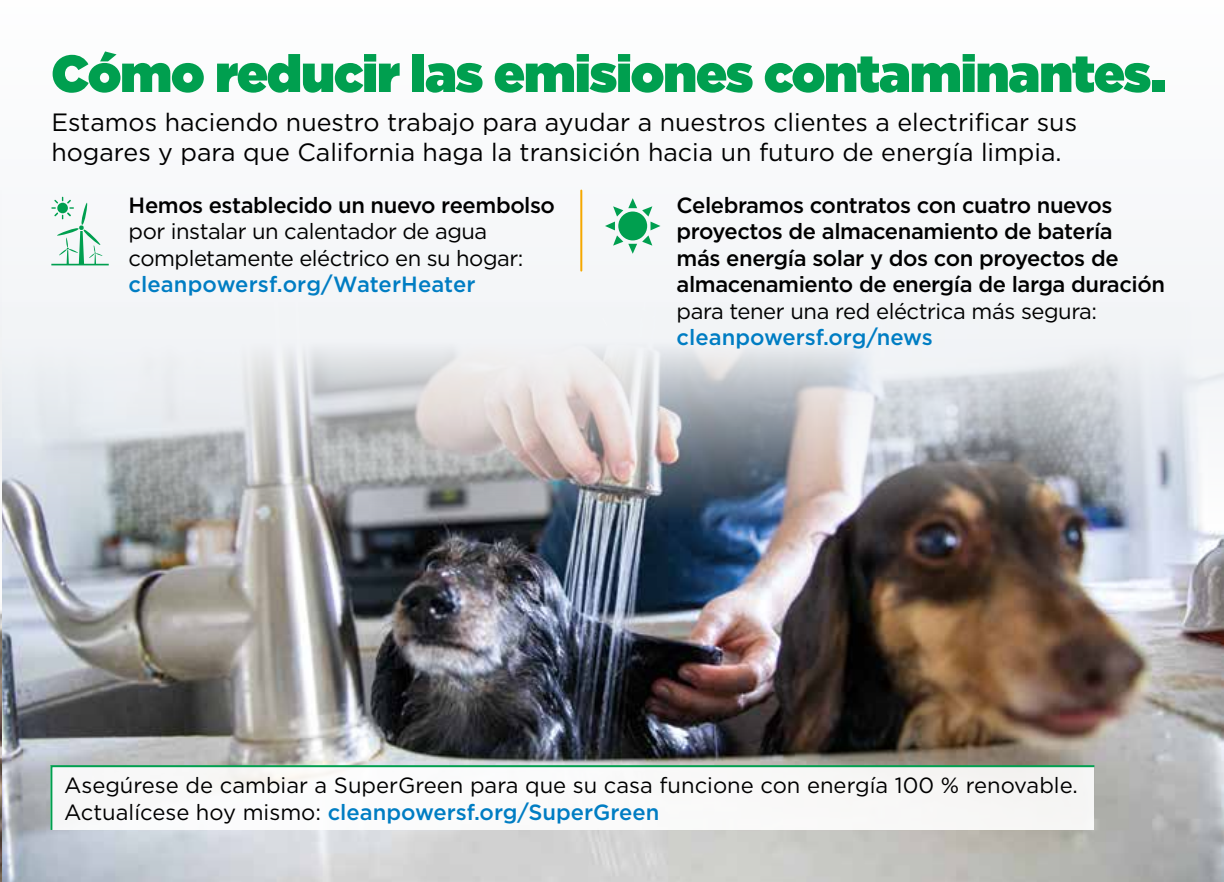
<style>
.page{position:relative;width:1224px;height:882px;background:#f8f9fa}
.page>*{position:absolute;margin:0;border:0;box-sizing:border-box;transform-origin:0 0}
.t1{font:900 52px "Gotham";letter-spacing:-.02em;color:#009f4f}
.t2{font:25px/30px "Gotham";color:#000}
.t3{font:500 22px/26.4px "Gotham";letter-spacing:-.02em;color:#000}
.t4{font:22px/26.4px "Gotham";color:#000}
.t5{font:22px/26.4px "Gotham";letter-spacing:-.02em;color:#000}
.t6{font:500 22px "Gotham";color:#007dc3}
.s1{font-weight:500;color:#007dc3}
</style>
<div class="page">
<img style="left:1px;top:344px;width:1223px;height:538px">
<svg style="left:605px;top:198px;width:55px;height:56px"></svg>
<hr style="left:580px;top:191px;width:2px;height:80px;background:#f5a800">
<img style="left:0;top:378px;width:1px;height:504px">
<svg style="left:49px;top:764px;width:1047px;height:68px"></svg>
<svg style="left:51px;top:197px;width:58px;height:68px"></svg>
<h1 class="t1" style="left:51px;top:36px;width:1116px">Cómo reducir las emisiones contaminantes.</h1>
<p class="t2" style="left:51px;top:107px;width:1027px">Estamos haciendo nuestro trabajo para ayudar a nuestros clientes a electrificar sus hogares y para que California haga la transición hacia un futuro de energía limpia.</p>
<p class="t3" style="left:129px;top:192px;width:428px">Hemos establecido un nuevo reembolso</p>
<p class="t5" style="left:129px;top:218px;width:396px">por instalar un calentador de agua completamente eléctrico en su hogar:</p>
<p class="t6" style="left:129px;top:270px;width:348px">cleanpowersf.org/WaterHeater</p>
<p class="t3" style="left:677px;top:192px;width:490px">Celebramos contratos con cuatro nuevos proyectos de almacenamiento de batería<br>más energía solar y dos con proyectos de almacenamiento de energía de larga duración</p>
<p class="t5" style="left:677px;top:297px;width:422px">para tener una red eléctrica más segura:</p>
<p class="t6" style="left:677px;top:323px;width:258px">cleanpowersf.org/news</p>
<p class="t4" style="left:64px;top:772px;width:1015px">Asegúrese de cambiar a SuperGreen para que su casa funcione con energía 100 % renovable.<br>Actualícese hoy mismo: <span class="s1">cleanpowersf.org/SuperGreen</span></p>
</div>
